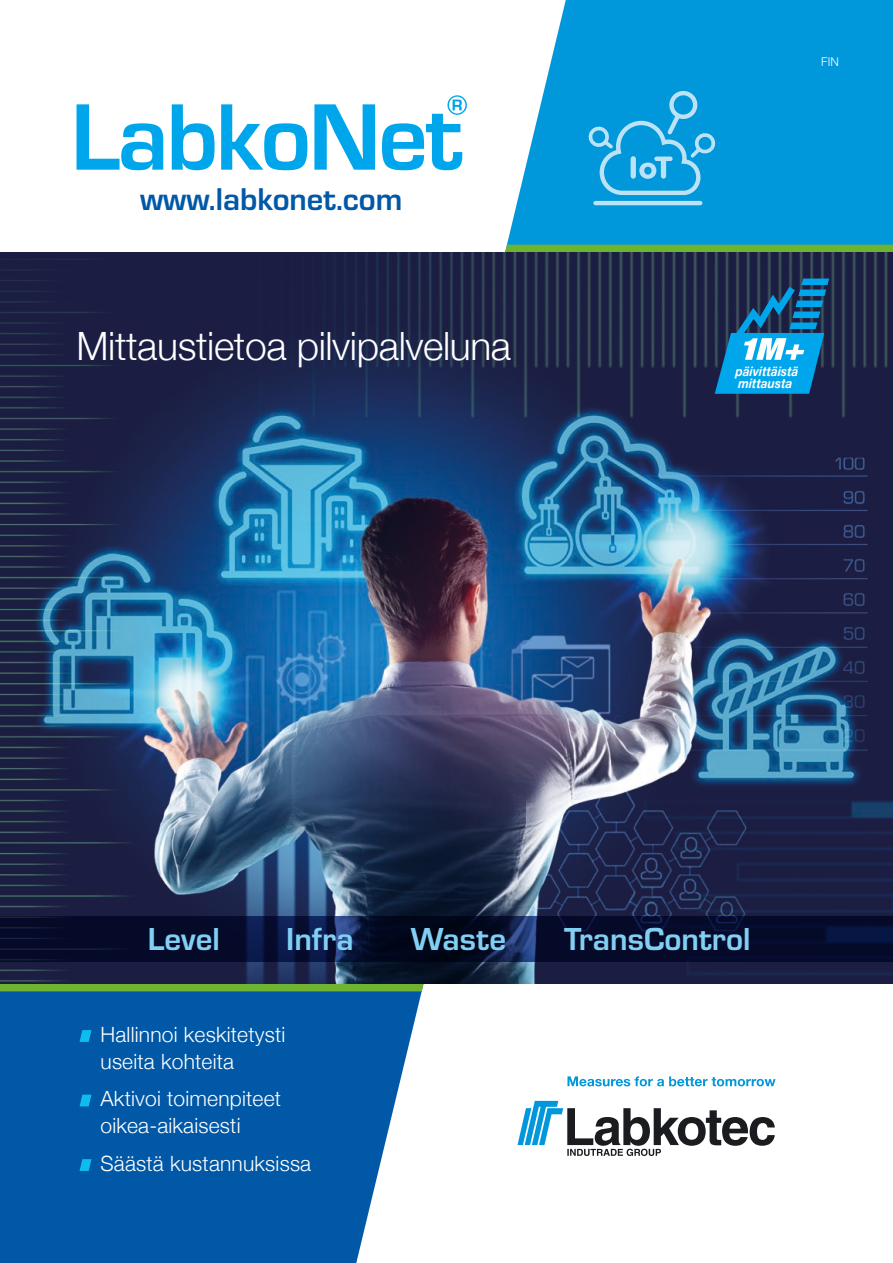
<style>
.page{position:relative;width:893px;height:1263px;background:#fff}
.page>*{position:absolute;margin:0;border:0;box-sizing:border-box;transform-origin:0 0}
.t1{font:300 39px "Helvetica Neue";letter-spacing:-.01em;color:#fff}
.t2{font:700 33px "Eurostile T";color:#81d0f4}
.t3{font:700 32.7px "Eurostile T";color:#0058a7}
.t4{font:300 21px/27px "Helvetica Neue";letter-spacing:.01em;color:#fff}
.t5{font:italic 700 13.05px/12.3px "Helvetica Neue";letter-spacing:.01em;color:#fff;scale:.89 1}
.t6{font:300 12px "Helvetica Neue";color:#fff}
</style>
<div class="page">
<svg style="left:506px;top:0;width:387px;height:245px;background:#17a0de"></svg>
<div style="left:505px;top:245px;width:388px;height:7px;background:#6fb431"></div>
<svg style="left:0;top:984px;width:424px;height:279px;background:#1465ad"></svg>
<div style="left:0;top:984px;width:423px;height:7px;background:#6fb431"></div>
<img style="left:0;top:252px;width:893px;height:732px">
<svg style="left:0;top:917px;width:893px;height:45px;background:#070e2f"></svg>
<svg style="left:517px;top:1101px;width:258px;height:55px"></svg>
<svg style="left:567px;top:1076px;width:208px;height:10px"></svg>
<svg style="left:77px;top:95px;width:390px;height:75px"></svg>
<svg style="left:80px;top:1030px;width:12px;height:12px"></svg>
<svg style="left:80px;top:1094px;width:12px;height:12px"></svg>
<svg style="left:80px;top:1159px;width:12px;height:12px"></svg>
<hr style="left:595px;top:201px;width:105px;height:4px;background:#bce3f5">
<svg style="left:587px;top:87px;width:130px;height:110px;background:#21a4df"></svg>
<svg style="left:715px;top:279px;width:114px;height:115px;background:#1e72a1"></svg>
<h3 class="t3" style="left:140px;top:182px;width:264px">www.labkonet.com</h3>
<h1 class="t1" style="left:77px;top:314px;width:436px">Mittaustietoa pilvipalveluna</h1>
<p class="t6" style="left:821px;top:52px;width:19px">FIN</p>
<p class="t5" style="left:736px;top:365px;width:73px">päivittäistä mittausta</p>
<h2 class="t2" style="left:148px;top:921px;width:74px">Level</h2>
<h2 class="t2" style="left:286px;top:921px;width:69px">Infra</h2>
<h2 class="t2" style="left:411px;top:921px;width:97px">Waste</h2>
<h2 class="t2" style="left:564px;top:921px;width:188px">TransControl</h2>
<p class="t4" style="left:101px;top:1019px;width:186px">Hallinnoi keskitetysti useita kohteita</p>
<p class="t4" style="left:101px;top:1084px;width:182px">Aktivoi toimenpiteet oikea-aikaisesti</p>
<p class="t4" style="left:101px;top:1148px;width:212px">Säästä kustannuksissa</p>
</div>
